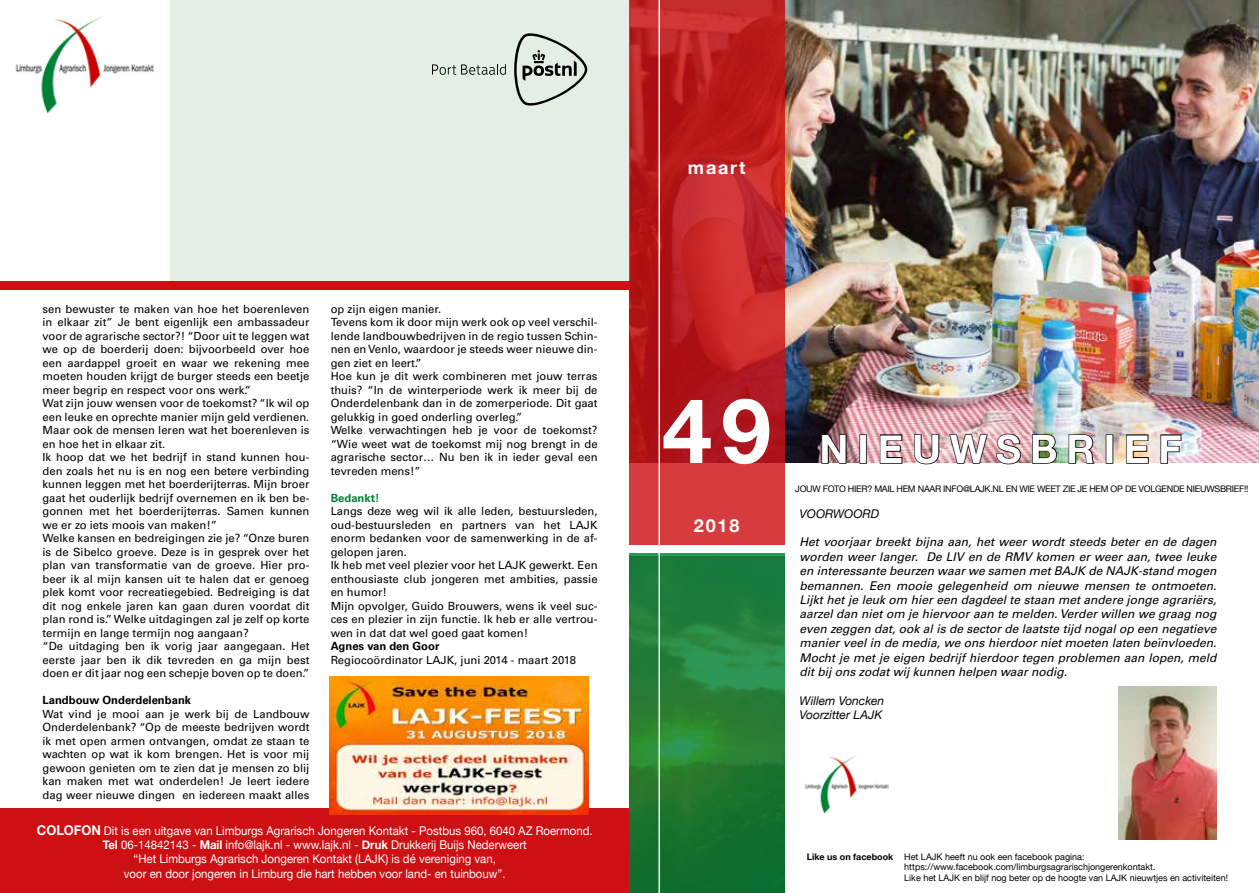
<style>
.page{position:relative;width:1259px;height:893px;background:#fff}
.page>*{position:absolute;margin:0;border:0;box-sizing:border-box;transform-origin:0 0}
.t1{font:700 90px "Helvetica Neue";color:#fff}
.t2{font:700 39px "Helvetica Neue";letter-spacing:.23em;color:#fff}
.t3{font:700 18px "Helvetica Neue";letter-spacing:.1em;color:#fff}
.t4{font:italic 12px/14.4px "Univers LT Std";color:#000;text-align:justify}
.t5{font:12px/14.4px "Helvetica Neue";color:#fff;text-align:center;scale:.95 1}
.t6{font:italic 12px/14.4px "Helvetica Neue";color:#000}
.t7{font:11.25px/13.5px "Univers LT Std";color:#000}
.t8{font:700 11.25px "Univers LT Std";color:#000}
.t9{font:700 11.25px "Univers LT Std";color:#008135}
.t10{font:9px/10.8px "Helvetica Neue";color:#000}
.t11{font:9px "Helvetica Neue";letter-spacing:-.03em;color:#000}
.s1{font-weight:700;font-size:13.5px}
.s2{font-weight:700}
</style>
<div class="page">
<img style="left:784px;top:0;width:475px;height:463px">
<div style="left:0;top:809px;width:629px;height:84px;background:#cd1013"></div>
<div style="left:170px;top:0;width:459px;height:289px;background:#e3eee4"></div>
<svg style="left:514px;top:33px;width:73px;height:73px"></svg>
<svg style="left:432px;top:64px;width:74px;height:11px"></svg>
<img style="left:15px;top:17px;width:139px;height:97px">
<img style="left:804px;top:755px;width:85px;height:59px">
<svg style="left:629px;top:553px;width:155px;height:340px;background:#1f7c36"></svg>
<svg style="left:820px;top:433px;width:27px;height:31px"></svg>
<div style="left:859px;top:434px;width:8px;height:30px;border:2px solid #000"></div>
<svg style="left:879px;top:434px;width:24px;height:30px"></svg>
<svg style="left:913px;top:434px;width:27px;height:31px"></svg>
<svg style="left:948px;top:434px;width:40px;height:30px"></svg>
<svg style="left:995px;top:433px;width:27px;height:32px"></svg>
<svg style="left:1031px;top:434px;width:26px;height:30px"></svg>
<svg style="left:1067px;top:434px;width:29px;height:30px"></svg>
<div style="left:1105px;top:434px;width:8px;height:30px;border:2px solid #000"></div>
<svg style="left:1125px;top:434px;width:24px;height:30px"></svg>
<svg style="left:1159px;top:434px;width:23px;height:30px"></svg>
<svg style="left:629px;top:0;width:155px;height:544px;background:#be2225"></svg>
<div style="left:0;top:282px;width:629px;height:8px;background:#cd1013"></div>
<hr style="left:658px;top:0;width:2px;height:893px;background:#fff">
<img style="left:1118px;top:686px;width:98px;height:153px">
<img style="left:329px;top:676px;width:260px;height:139px">
<p class="t7" style="left:43px;top:302px;width:268px">sen bewuster te maken van hoe het boerenleven in elkaar zit” Je bent eigenlijk een ambassadeur voor de agrarische sector?! “Door uit te leggen wat we op de boerderij doen: bijvoorbeeld over hoe een aardappel groeit en waar we rekening mee moeten houden krijgt de burger steeds een beetje meer begrip en respect voor ons werk.”<br>Wat zijn jouw wensen voor de toekomst? “Ik wil op een leuke en oprechte manier mijn geld verdienen.<br>Maar ook de mensen leren wat het boerenleven is en hoe het in elkaar zit.<br>Ik hoop dat we het bedrijf in stand kunnen hou&shy;den zoals het nu is en nog een betere verbinding kunnen leggen met het boerderijterras. Mijn broer gaat het ouderlijk bedrijf overnemen en ik ben be&shy;gonnen met het boerderijterras. Samen kunnen we er zo iets moois van maken!”<br>Welke kansen en bedreigingen zie je? “Onze buren is de Sibelco groeve. Deze is in gesprek over het plan van transformatie van de groeve. Hier pro&shy;beer ik al mijn kansen uit te halen dat er genoeg plek komt voor recreatiegebied. Bedreiging is dat dit nog enkele jaren kan gaan duren voordat dit plan rond is.” Welke uitdagingen zal je zelf op korte termijn en lange termijn nog aangaan?<br>“De uitdaging ben ik vorig jaar aangegaan. Het eerste jaar ben ik dik tevreden en ga mijn best doen er dit jaar nog een schepje boven op te doen.”</p>
<p class="t8" style="left:43px;top:694px;width:150px">Landbouw Onderdelenbank</p>
<p class="t7" style="left:43px;top:707px;width:268px;text-align:justify">Wat vind je mooi aan je werk bij de Landbouw Onderdelenbank? “Op de meeste bedrijven wordt ik met open armen ontvangen, omdat ze staan te wachten op wat ik kom brengen. Het is voor mij gewoon genieten om te zien dat je mensen zo blij kan maken met wat onderdelen! Je leert iedere dag weer nieuwe dingen en iedereen maakt alles</p>
<p class="t7" style="left:331px;top:302px;width:268px">op zijn eigen manier.<br>Tevens kom ik door mijn werk ook op veel verschil&shy;lende landbouwbedrijven in de regio tussen Schin&shy;nen en Venlo, waardoor je steeds weer nieuwe din&shy;gen ziet en leert.”<br>Hoe kun je dit werk combineren met jouw terras thuis? “In de winterperiode werk ik meer bij de Onderdelenbank dan in de zomerperiode. Dit gaat gelukkig in goed onderling overleg.”<br>Welke verwachtingen heb je voor de toekomst? “Wie weet wat de toekomst mij nog brengt in de agrarische sector… Nu ben ik in ieder geval een tevreden mens!”</p>
<p class="t9" style="left:331px;top:491px;width:50px">Bedankt!</p>
<p class="t7" style="left:331px;top:504px;width:268px">Langs deze weg wil ik alle leden, bestuursleden, oud-bestuursleden en partners van het LAJK enorm bedanken voor de samenwerking in de af&shy;gelopen jaren.<br>Ik heb met veel plezier voor het LAJK gewerkt. Een enthousiaste club jongeren met ambities, passie en humor!<br>Mijn opvolger, Guido Brouwers, wens ik veel suc&shy;ces en plezier in zijn functie. Ik heb er alle vertrou&shy;wen in dat dat wel goed gaat komen!</p>
<p class="t8" style="left:331px;top:640px;width:110px">Agnes van den Goor</p>
<p class="t7" style="left:331px;top:653px;width:247px">Regiocoördinator LAJK, juni 2014 - maart 2018</p>
<p class="t5" style="left:37px;top:824px;width:586px"><span class="s1">COLOFON</span> Dit is een uitgave van Limburgs Agrarisch Jongeren Kontakt - Postbus 960, 6040 AZ Roermond.<br><span class="s2">Tel</span> 06-14842143 - <span class="s2">Mail</span> info@lajk.nl - www.lajk.nl - <span class="s2">Druk</span> Drukkerij Buijs Nederweert<br>“Het Limburgs Agrarisch Jongeren Kontakt (LAJK) is dé vereniging van,<br>voor en door jongeren in Limburg die hart hebben voor land- en tuinbouw”.</p>
<h3 class="t3" style="left:688px;top:153px;width:59px">maart</h3>
<h1 class="t1" style="left:662px;top:360px;width:111px">49</h1>
<h3 class="t3" style="left:694px;top:511px;width:47px">2018</h3>
<h2 class="t2" style="left:819px;top:418px;width:363px">NIEUWSBRIEF</h2>
<p class="t11" style="left:795px;top:482px;width:454px">JOUW FOTO HIER? MAIL HEM NAAR INFO@LAJK.NL EN WIE WEET ZIE JE HEM OP DE VOLGENDE NIEUWSBRIEF!!</p>
<p class="t6" style="left:799px;top:507px;width:81px">VOORWOORD</p>
<p class="t4" style="left:799px;top:535px;width:418px">Het voorjaar breekt bijna aan, het weer wordt steeds beter en de dagen worden weer langer. De LIV en de RMV komen er weer aan, twee leuke en interessante beurzen waar we samen met BAJK de NAJK-stand mogen bemannen. Een mooie gelegenheid om nieuwe mensen te ontmoeten.<br>Lijkt het je leuk om hier een dagdeel te staan met andere jonge agrariërs, aarzel dan niet om je hiervoor aan te melden. Verder willen we graag nog even zeggen dat, ook al is de sector de laatste tijd nogal op een negatieve manier veel in de media, we ons hierdoor niet moeten laten beïnvloeden.<br>Mocht je met je eigen bedrijf hierdoor tegen problemen aan lopen, meld dit bij ons zodat wij kunnen helpen waar nodig.</p>
<p class="t6" style="left:799px;top:694px;width:86px">Willem Voncken<br>Voorzitter LAJK</p>
<p class="t10" style="left:904px;top:852px;width:325px;text-indent:-97px"><span class="s2">Like us on facebook</span> Het LAJK heeft nu ook een facebook pagina: https://www.facebook.com/limburgsagrarischjongerenkontakt.<br>Like het LAJK en blijf nog beter op de hoogte van LAJK nieuwtjes en activiteiten!</p>
</div>
